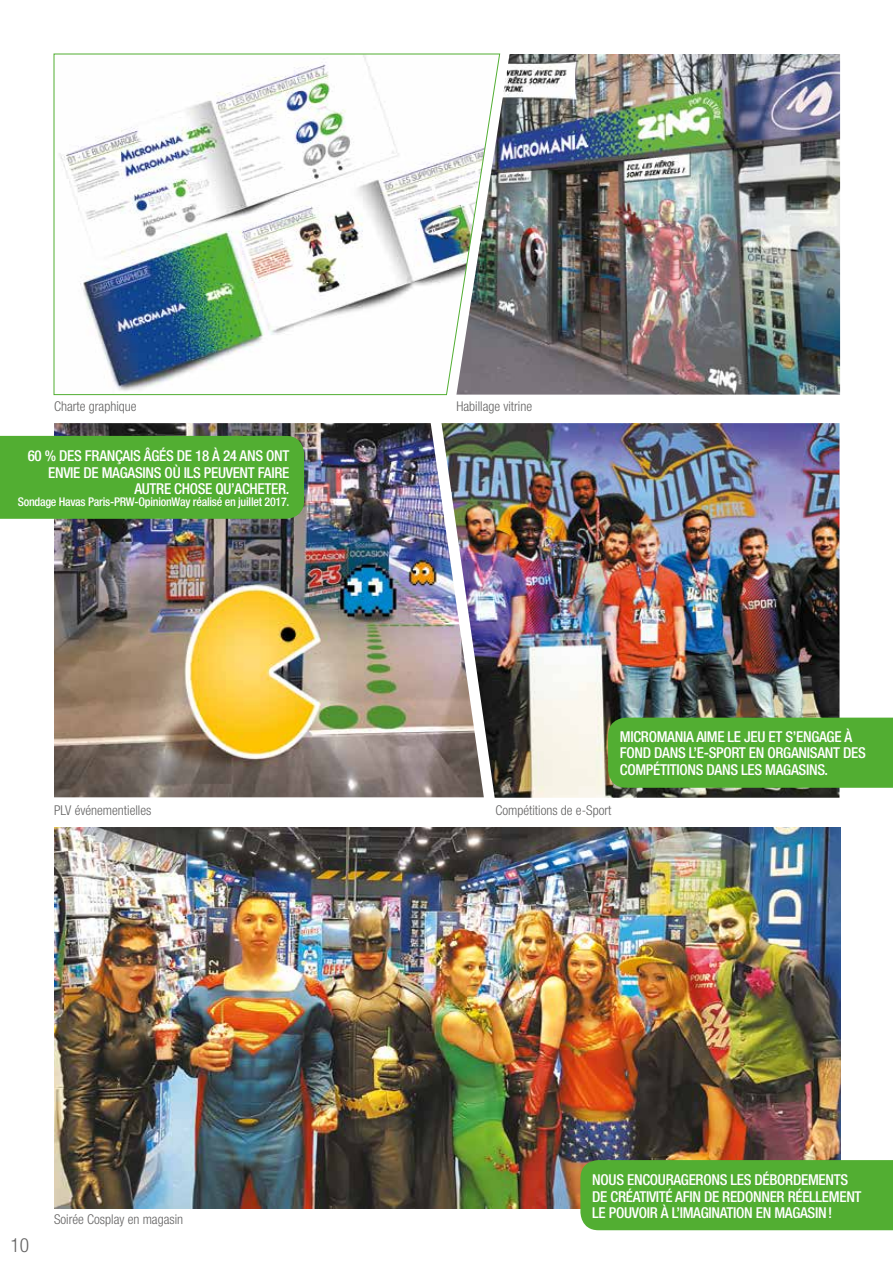
<style>
.page{position:relative;width:893px;height:1263px;background:#fff}
.page>*{position:absolute;margin:0;border:0;box-sizing:border-box;transform-origin:0 0}
.t1{font:300 condensed 19.5px "Helvetica Neue";color:#646363}
.t2{font:500 condensed 15px/16.5px "Helvetica Neue";letter-spacing:-.02em;color:#fff}
.t3{font:300 condensed 13.5px "Helvetica Neue";color:#646363}
.t4{font:500 condensed 12px "Helvetica Neue";letter-spacing:-.02em;color:#fff}
</style>
<div class="page">
<img style="left:53px;top:53px;width:447px;height:342px">
<img style="left:456px;top:54px;width:384px;height:341px">
<img style="left:54px;top:423px;width:387px;height:374px">
<img style="left:54px;top:827px;width:786px;height:382px">
<img style="left:441px;top:423px;width:398px;height:375px">
<div style="left:0;top:436px;width:304px;height:83px;background:#52ae32"></div>
<div style="left:580px;top:1160px;width:313px;height:70px;background:#52ae32"></div>
<div style="left:608px;top:718px;width:285px;height:70px;background:#52ae32"></div>
<p class="t3" style="left:54px;top:399px;width:84px">Charte graphique</p>
<p class="t3" style="left:456px;top:399px;width:77px">Habillage vitrine</p>
<p class="t2" style="left:28px;top:447px;width:263px;text-align:right">60 % DES FRANÇAIS ÂGÉS DE 18 À 24 ANS ONT<br>ENVIE DE MAGASINS OÙ ILS PEUVENT FAIRE<br>AUTRE CHOSE QU’ACHETER.</p>
<p class="t4" style="left:18px;top:495px;width:273px">Sondage Havas Paris-PRW-OpinionWay réalisé en juillet 2017.</p>
<p class="t2" style="left:620px;top:728px;width:247px">MICROMANIA AIME LE JEU ET S’ENGAGE À<br>FOND DANS L’E-SPORT EN ORGANISANT DES<br>COMPÉTITIONS DANS LES MAGASINS.</p>
<p class="t3" style="left:54px;top:802px;width:99px">PLV événementielles</p>
<p class="t3" style="left:495px;top:802px;width:117px">Compétitions de e-Sport</p>
<h1 class="t1" style="left:11px;top:1234px;width:20px">10</h1>
<p class="t3" style="left:54px;top:1211px;width:131px">Soirée Cosplay en magasin</p>
<p class="t2" style="left:592px;top:1171px;width:271px">NOUS ENCOURAGERONS LES DÉBORDEMENTS<br>DE CRÉATIVITÉ AFIN DE REDONNER RÉELLEMENT<br>LE POUVOIR À L’IMAGINATION EN MAGASIN!</p>
</div>
